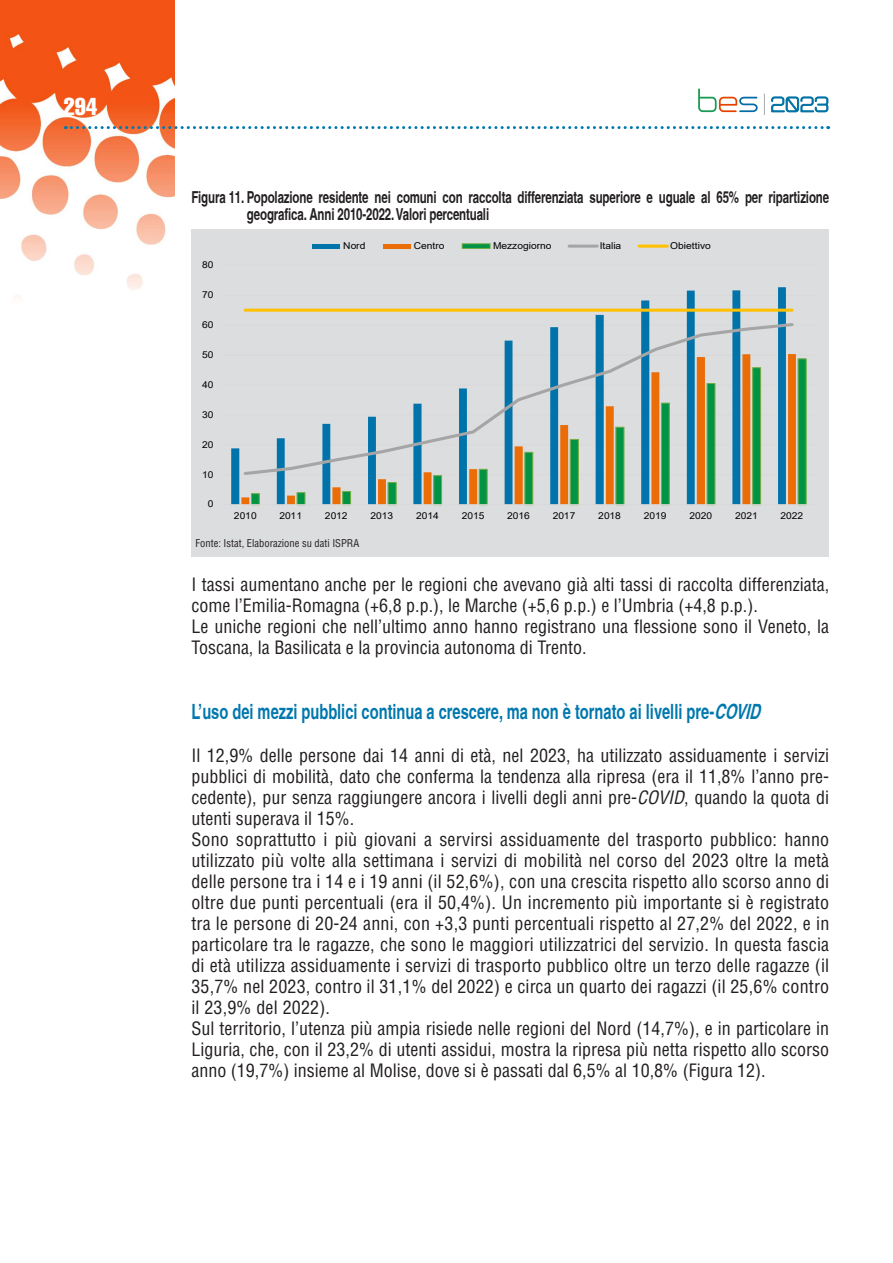
<style>
.page{position:relative;width:893px;height:1263px;background:#fff}
.page>*{position:absolute;margin:0;border:0;box-sizing:border-box;transform-origin:0 0}
.t1{font:24px "Helvetica LT Std Comp";color:#fff}
.t2{font:700 condensed 21px "Helvetica";color:#0078ae;scale:.85 1}
.t3{font:condensed 18px/21px "Helvetica LT Std";color:#231f20}
.t4{font:700 condensed 16.5px/16.5px "Helvetica";letter-spacing:-.01em;color:#231f20;scale:.85 1}
.t5{font:condensed 10.5px "Helvetica LT Std";color:#231f20}
.t6{font:9.45px "Arial";letter-spacing:.005em;color:#000;scale:1.08 1}
.s1{font-style:italic}
</style>
<div class="page">
<img style="left:0;top:0;width:174px;height:299px">
<svg style="left:65px;top:126px;width:764px;height:3px"></svg>
<svg style="left:764px;top:94px;width:1px;height:21px"></svg>
<svg style="left:698px;top:88px;width:60px;height:24px"></svg>
<svg style="left:771px;top:96px;width:57px;height:16px"></svg>
<div style="left:191px;top:230px;width:638px;height:327px;background:#dcdddf"></div>
<hr style="left:222px;top:474px;width:593px;height:1px;background:#d9d9d9">
<hr style="left:222px;top:444px;width:593px;height:1px;background:#d9d9d9">
<hr style="left:222px;top:414px;width:593px;height:1px;background:#d9d9d9">
<hr style="left:222px;top:385px;width:593px;height:1px;background:#d9d9d9">
<hr style="left:222px;top:355px;width:593px;height:1px;background:#d9d9d9">
<hr style="left:222px;top:325px;width:593px;height:1px;background:#d9d9d9">
<hr style="left:222px;top:295px;width:593px;height:1px;background:#d9d9d9">
<hr style="left:222px;top:265px;width:593px;height:1px;background:#d9d9d9">
<svg style="left:231px;top:287px;width:555px;height:217px"></svg>
<svg style="left:250px;top:358px;width:557px;height:146px"></svg>
<hr style="left:222px;top:504px;width:593px;height:1px;background:#d9d9d9">
<svg style="left:242px;top:321px;width:554px;height:156px"></svg>
<hr style="left:245px;top:309px;width:547px;height:3px;background:#ffc000">
<hr style="left:312px;top:244px;width:28px;height:4px;background:#0073aa">
<hr style="left:383px;top:244px;width:28px;height:4px;background:#eb6d08">
<hr style="left:462px;top:244px;width:28px;height:4px;background:#039345">
<div style="left:462px;top:243px;width:29px;height:6px;border:1px solid #70ad47"></div>
<hr style="left:569px;top:245px;width:28px;height:3px;background:#a5a5a5">
<hr style="left:639px;top:245px;width:28px;height:3px;background:#ffc000">
<h1 class="t1" style="left:64px;top:91px;width:35px">294</h1>
<p class="t4" style="left:247px;top:189px;width:687px;text-indent:-56px">Figura 11. Popolazione residente nei comuni con raccolta differenziata superiore e uguale al 65% per ripartizione geografica. Anni 2010-2022. Valori percentuali</p>
<p class="t6" style="left:202px;top:258px;width:12px">80</p>
<p class="t6" style="left:202px;top:288px;width:12px">70</p>
<p class="t6" style="left:202px;top:318px;width:12px">60</p>
<p class="t6" style="left:202px;top:348px;width:12px">50</p>
<p class="t6" style="left:202px;top:378px;width:12px">40</p>
<p class="t6" style="left:202px;top:408px;width:12px">30</p>
<p class="t6" style="left:202px;top:438px;width:12px">20</p>
<p class="t6" style="left:202px;top:468px;width:12px">10</p>
<p class="t6" style="left:208px;top:498px;width:7px">0</p>
<p class="t6" style="left:343px;top:239px;width:22px">Nord</p>
<p class="t6" style="left:414px;top:239px;width:30px">Centro</p>
<p class="t6" style="left:493px;top:239px;width:55px">Mezzogiorno</p>
<p class="t6" style="left:600px;top:239px;width:21px">Italia</p>
<p class="t6" style="left:670px;top:239px;width:39px">Obiettivo</p>
<p class="t6" style="left:234px;top:509px;width:23px">2010</p>
<p class="t6" style="left:279px;top:509px;width:23px">2011</p>
<p class="t6" style="left:325px;top:509px;width:23px">2012</p>
<p class="t6" style="left:371px;top:509px;width:23px">2013</p>
<p class="t6" style="left:416px;top:509px;width:23px">2014</p>
<p class="t6" style="left:462px;top:509px;width:23px">2015</p>
<p class="t6" style="left:507px;top:509px;width:23px">2016</p>
<p class="t6" style="left:553px;top:509px;width:23px">2017</p>
<p class="t6" style="left:598px;top:509px;width:23px">2018</p>
<p class="t6" style="left:644px;top:509px;width:23px">2019</p>
<p class="t6" style="left:689px;top:509px;width:23px">2020</p>
<p class="t6" style="left:735px;top:509px;width:23px">2021</p>
<p class="t6" style="left:780px;top:509px;width:23px">2022</p>
<p class="t5" style="left:196px;top:537px;width:165px">Fonte: Istat, Elaborazione su dati ISPRA</p>
<p class="t3" style="left:191px;top:574px;width:639px">I tassi aumentano anche per le regioni che avevano già alti tassi di raccolta differenziata, come l’Emilia-Romagna (+6,8 p.p.), le Marche (+5,6 p.p.) e l’Umbria (+4,8 p.p.).<br>Le uniche regioni che nell’ultimo anno hanno registrano una flessione sono il Veneto, la Toscana, la Basilicata e la provincia autonoma di Trento.</p>
<p class="t2" style="left:191px;top:699px;width:677px">L’uso dei mezzi pubblici continua a crescere, ma non è tornato ai livelli pre-<span class="s1">COVID</span></p>
<p class="t3" style="left:191px;top:744px;width:639px">Il 12,9% delle persone dai 14 anni di età, nel 2023, ha utilizzato assiduamente i servizi pubblici di mobilità, dato che conferma la tendenza alla ripresa (era il 11,8% l’anno pre&shy;cedente), pur senza raggiungere ancora i livelli degli anni pre-<span class="s1">COVID</span>, quando la quota di utenti superava il 15%.<br>Sono soprattutto i più giovani a servirsi assiduamente del trasporto pubblico: hanno utilizzato più volte alla settimana i servizi di mobilità nel corso del 2023 oltre la metà delle persone tra i 14 e i 19 anni (il 52,6%), con una crescita rispetto allo scorso anno di oltre due punti percentuali (era il 50,4%). Un incremento più importante si è registrato tra le persone di 20-24 anni, con +3,3 punti percentuali rispetto al 27,2% del 2022, e in particolare tra le ragazze, che sono le maggiori utilizzatrici del servizio. In questa fascia di età utilizza assiduamente i servizi di trasporto pubblico oltre un terzo delle ragazze (il 35,7% nel 2023, contro il 31,1% del 2022) e circa un quarto dei ragazzi (il 25,6% contro il 23,9% del 2022).<br>Sul territorio, l’utenza più ampia risiede nelle regioni del Nord (14,7%), e in particolare in Liguria, che, con il 23,2% di utenti assidui, mostra la ripresa più netta rispetto allo scorso anno (19,7%) insieme al Molise, dove si è passati dal 6,5% al 10,8% (Figura 12).</p>
</div>
